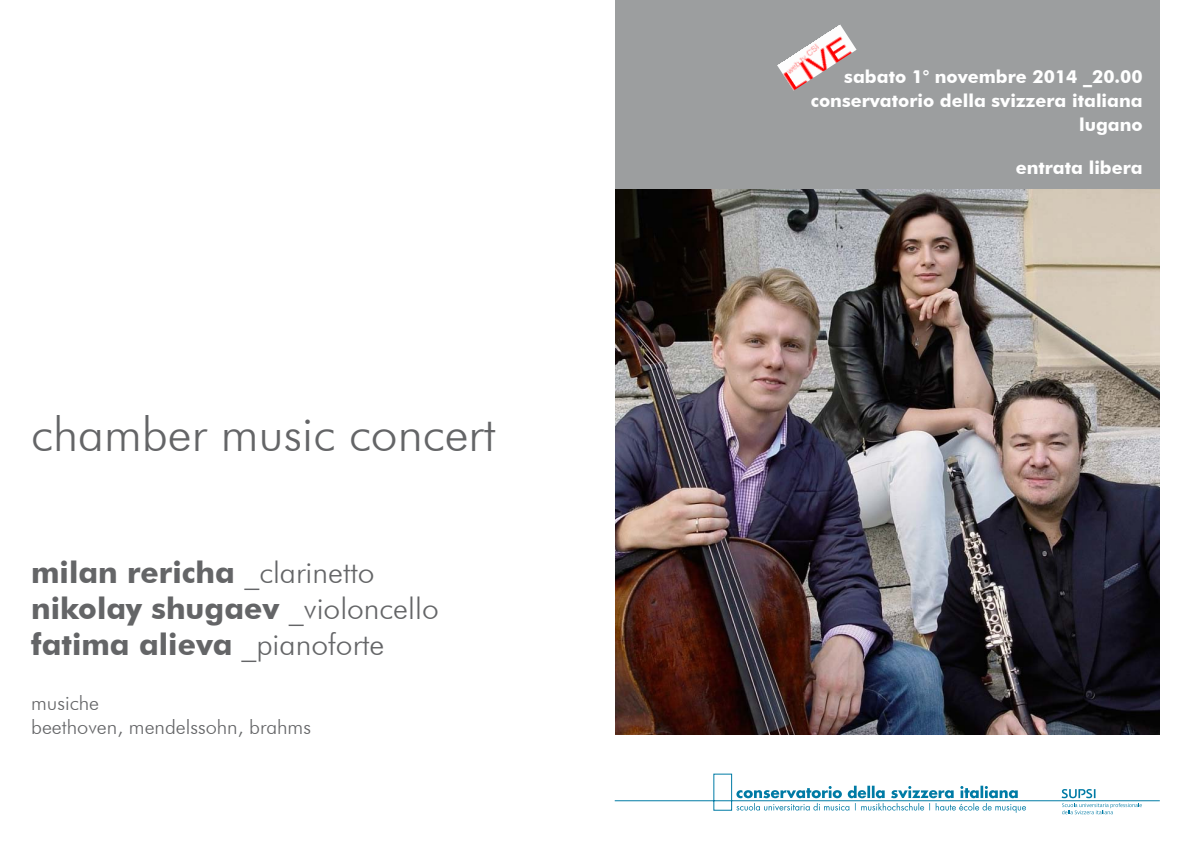
<style>
.page{position:relative;width:1191px;height:842px;background:#fff}
.page>*{position:absolute;margin:0;border:0;box-sizing:border-box;transform-origin:0 0}
.t1{font:300 48px "Futura BT";color:#646567}
.t2{font:700 30px/36px "Futura BT";color:#646567}
.t3{font:300 20px/24px "Futura BT";color:#646567}
.t4{font:700 18px/24px "Futura BT";color:#fff;text-align:right}
.s1{font-weight:300}
</style>
<div class="page">
<div style="left:615px;top:0;width:544px;height:190px;background:#9c9e9f"></div>
<svg style="left:614px;top:774px;width:546px;height:40px"></svg>
<img style="left:615px;top:190px;width:544px;height:544px">
<img style="left:777px;top:24px;width:79px;height:67px">
<h1 class="t1" style="left:31px;top:405px;width:466px">chamber music concert</h1>
<h2 class="t2" style="left:31px;top:554px;width:409px">milan rericha <span class="s1">_clarinetto </span>nikolay shugaev <span class="s1">_violoncello </span>fatima alieva <span class="s1">_pianoforte</span></h2>
<p class="t3" style="left:31px;top:691px;width:281px">musiche<br>beethoven, mendelssohn, brahms</p>
<p class="t4" style="left:810px;top:65px;width:333px">sabato 1° novembre 2014 _20.00 conservatorio della svizzera italiana lugano</p>
<p class="t4" style="left:1015px;top:156px;width:128px">entrata libera</p>
</div>
